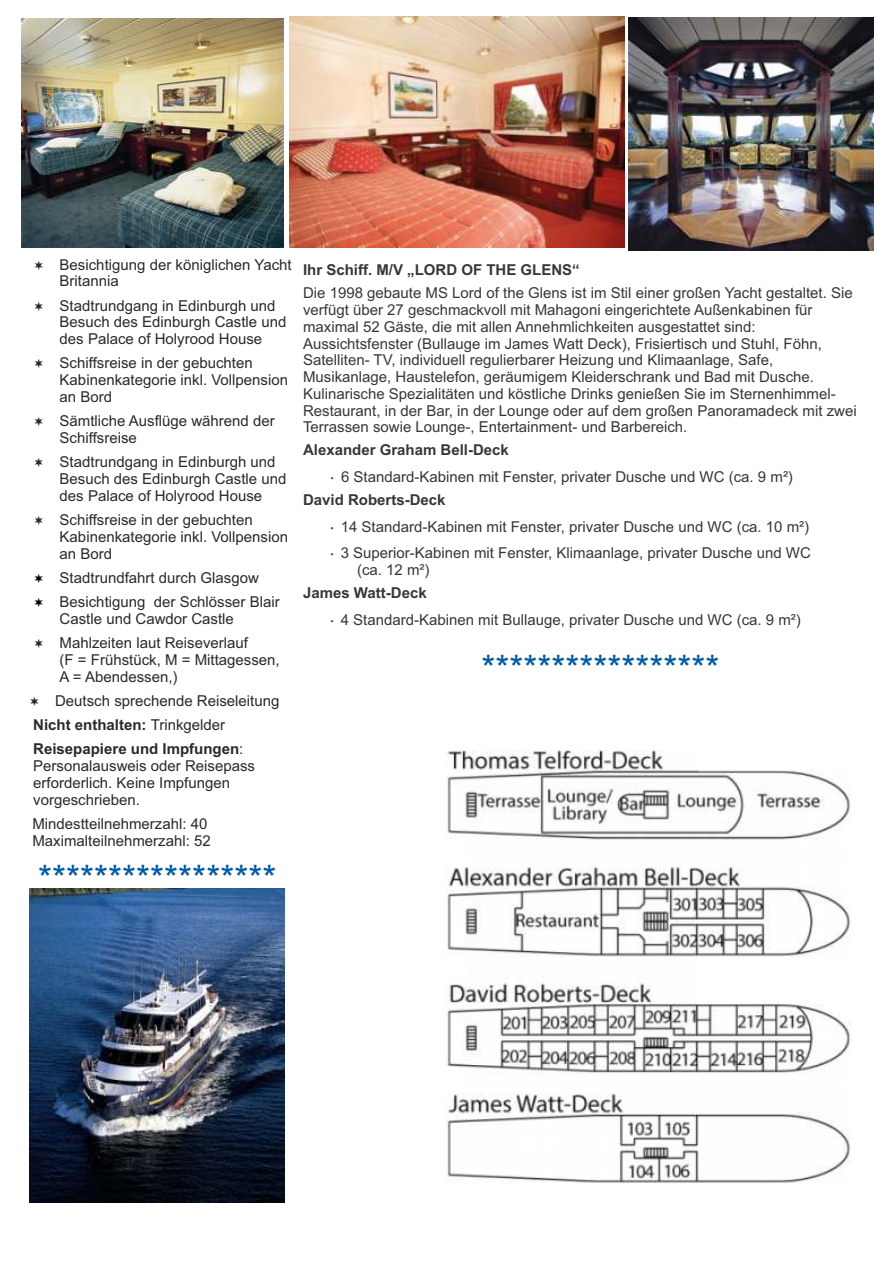
<style>
.page{position:relative;width:893px;height:1263px;background:#fff}
.page>*{position:absolute;margin:0;border:0;box-sizing:border-box;transform-origin:0 0}
.t1{font:36px "Arial";color:#005aa5}
.t2{font:15px/16.8px "Arial";color:#373737}
.t3{font:15px/16.8px "Arial";color:#2b2a29}
.t4{font:700 15px "Arial";color:#373737}
.s1{font-weight:700}
</style>
<div class="page">
<img style="left:629px;top:17px;width:245px;height:233px">
<img style="left:21px;top:19px;width:263px;height:228px">
<img style="left:289px;top:16px;width:335px;height:231px">
<img style="left:30px;top:888px;width:255px;height:314px">
<img style="left:446px;top:750px;width:406px;height:433px">
<p class="t3" style="left:60px;top:257px;width:234px">Besichtigung der königlichen Yacht<br>Britannia</p>
<p class="t3" style="left:60px;top:298px;width:228px">Stadtrundgang in Edinburgh und<br>Besuch des Edinburgh Castle und des Palace of Holyrood House</p>
<p class="t3" style="left:60px;top:356px;width:230px">Schiffsreise in der gebuchten<br>Kabinenkategorie inkl. Vollpension an Bord</p>
<p class="t3" style="left:60px;top:414px;width:217px">Sämtliche Ausflüge während der<br>Schiffsreise</p>
<p class="t3" style="left:60px;top:455px;width:228px">Stadtrundgang in Edinburgh und<br>Besuch des Edinburgh Castle und des Palace of Holyrood House</p>
<p class="t3" style="left:60px;top:513px;width:230px">Schiffsreise in der gebuchten<br>Kabinenkategorie inkl. Vollpension an Bord</p>
<p class="t3" style="left:60px;top:567px;width:222px;line-height:24.3px">Stadtrundfahrt durch Glasgow<br>Besichtigung der Schlösser Blair</p>
<p class="t3" style="left:60px;top:608px;width:190px;line-height:24.3px">Castle und Cawdor Castle<br>Mahlzeiten laut Reiseverlauf</p>
<p class="t3" style="left:60px;top:652px;width:222px">(F = Frühstück, M = Mittagessen,<br>A = Abendessen,)</p>
<p class="t3" style="left:33px;top:690px;width:248px;line-height:24.3px;text-indent:22px">Deutsch sprechende Reiseleitung<br><span class="s1">Nicht enthalten:</span> Trinkgelder<br><span class="s1">Reisepapiere und Impfungen</span>:</p>
<p class="t3" style="left:33px;top:759px;width:223px">Personalausweis oder Reisepass erforderlich. Keine Impfungen vorgeschrieben.</p>
<p class="t3" style="left:32px;top:816px;width:180px">Mindestteilnehmerzahl: 40<br>Maximalteilnehmerzahl: 52</p>
<h1 class="t1" style="left:38px;top:864px;width:240px">*****************</h1>
<p class="t4" style="left:303px;top:264px;width:278px">Ihr Schiff. M/V „LORD OF THE GLENS“</p>
<p class="t2" style="left:303px;top:286px;width:555px">Die 1998 gebaute MS Lord of the Glens ist im Stil einer großen Yacht gestaltet. Sie verfügt über 27 geschmackvoll mit Mahagoni eingerichtete Außenkabinen für maximal 52 Gäste, die mit allen Annehmlichkeiten ausgestattet sind:<br>Aussichtsfenster (Bullauge im James Watt Deck), Frisiertisch und Stuhl, Föhn, Satelliten- TV, individuell regulierbarer Heizung und Klimaanlage, Safe, Musikanlage, Haustelefon, geräumigem Kleiderschrank und Bad mit Dusche.<br>Kulinarische Spezialitäten und köstliche Drinks genießen Sie im Sternenhimmel-Restaurant, in der Bar, in der Lounge oder auf dem großen Panoramadeck mit zwei Terrassen sowie Lounge-, Entertainment- und Barbereich.</p>
<p class="t4" style="left:303px;top:444px;width:207px">Alexander Graham Bell-Deck</p>
<p class="t2" style="left:341px;top:470px;width:453px">6 Standard-Kabinen mit Fenster, privater Dusche und WC (ca. 9 m²)</p>
<p class="t4" style="left:303px;top:494px;width:144px">David Roberts-Deck</p>
<p class="t2" style="left:330px;top:519px;width:481px">• 14 Standard-Kabinen mit Fenster, privater Dusche und WC (ca. 10 m²)</p>
<p class="t2" style="left:357px;top:546px;width:455px;text-indent:-27px">• 3 Superior-Kabinen mit Fenster, Klimaanlage, privater Dusche und WC (ca. 12 m²)</p>
<p class="t4" style="left:303px;top:587px;width:125px">James Watt-Deck</p>
<p class="t2" style="left:330px;top:612px;width:472px">• 4 Standard-Kabinen mit Bullauge, privater Dusche und WC (ca. 9 m²)</p>
<h1 class="t1" style="left:481px;top:655px;width:240px">*****************</h1>
</div>
